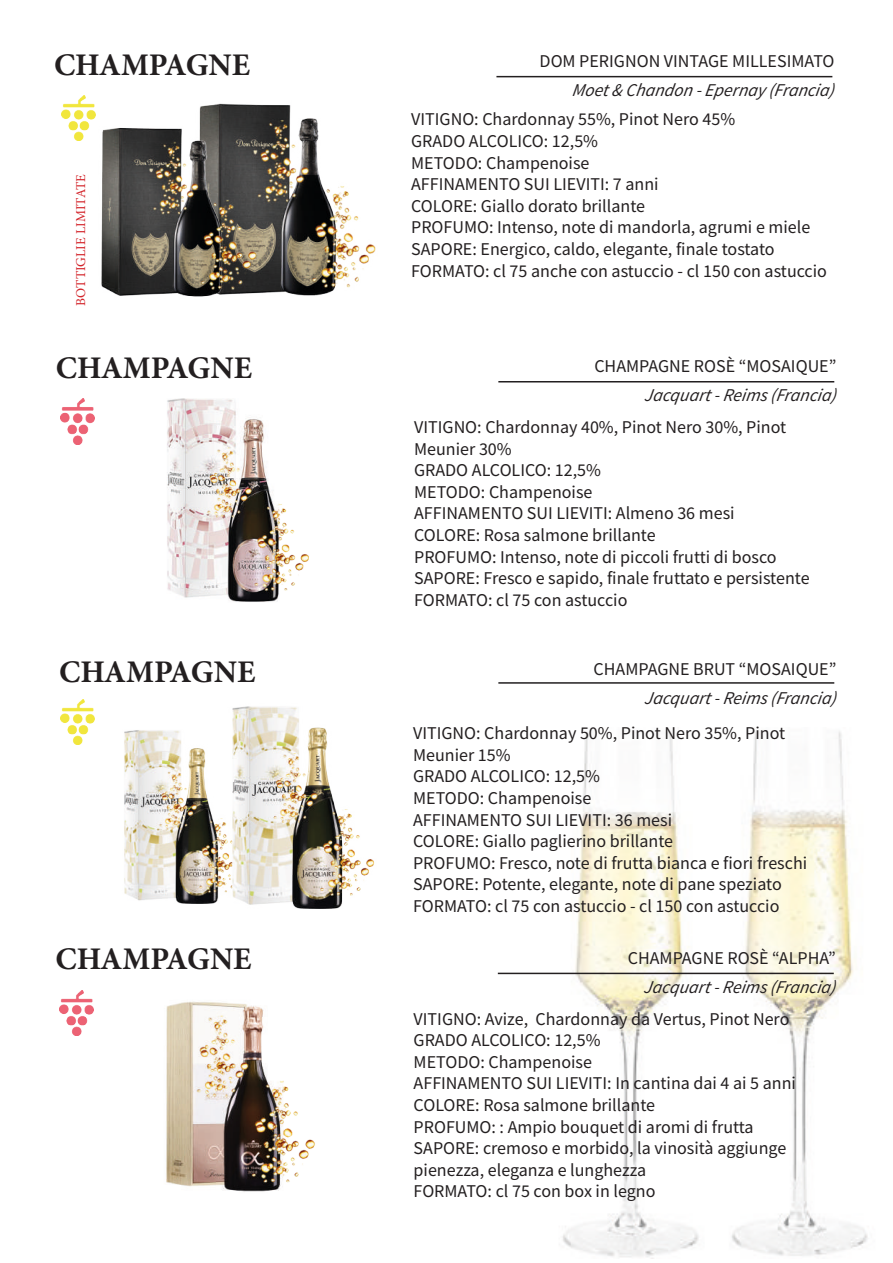
<style>
.page{position:relative;width:893px;height:1263px;background:#fff}
.page>*{position:absolute;margin:0;border:0;box-sizing:border-box;transform-origin:0 0}
.t1{font:700 31.5px "Minion Pro";color:#231f20}
.t2{font:18px/21.6px "Source Sans Pro";color:#231f20}
.t3{font:italic 18px "Source Sans Pro";letter-spacing:-.02em;color:#231f20}
.t4{font:13.5px "Minion Pro";color:#d3242a}
</style>
<div class="page">
<img style="left:497px;top:731px;width:371px;height:526px">
<img style="left:60px;top:699px;width:34px;height:46px">
<hr style="left:498px;top:682px;width:336px;height:2px;background:#231f20">
<img style="left:124px;top:730px;width:71px;height:173px">
<img style="left:195px;top:706px;width:180px;height:202px">
<img style="left:60px;top:399px;width:34px;height:45px">
<hr style="left:498px;top:381px;width:336px;height:1px;background:#231f20">
<img style="left:167px;top:399px;width:142px;height:203px">
<img style="left:62px;top:95px;width:34px;height:46px">
<hr style="left:496px;top:76px;width:336px;height:1px;background:#231f20">
<img style="left:199px;top:103px;width:177px;height:193px">
<img style="left:101px;top:121px;width:157px;height:176px">
<img style="left:60px;top:990px;width:34px;height:46px">
<hr style="left:498px;top:973px;width:336px;height:1px;background:#231f20">
<img style="left:166px;top:1001px;width:149px;height:191px">
<h1 class="t1" style="left:54px;top:43px;width:198px">CHAMPAGNE</h1>
<p class="t2" style="left:540px;top:50px;width:296px">DOM PERIGNON VINTAGE MILLESIMATO</p>
<p class="t3" style="left:572px;top:79px;width:264px">Moet&amp; Chandon -Ep ernay (Francia)</p>
<p class="t2" style="left:411px;top:108px;width:417px">VITIGNO: Chardonnay 55%, Pinot Nero 45%<br>GRADO ALCOLICO: 12,5%<br>METODO: Champenoise<br>AFFINAMENTO SUI LIEVITI: 7 anni<br>COLORE: Giallo dorato brillante<br>PROFUMO: Intenso, note di mandorla, agrumi e miele SAPORE: Energico, caldo, elegante, finale tostato FORMATO: cl 75 anche con astuccio - cl 150 con astuccio</p>
<p class="t4" style="left:72px;top:306px;width:134px;rotate:-90deg">BOTTIGLIE LIMITATE</p>
<h1 class="t1" style="left:56px;top:345px;width:198px">CHAMPAGNE</h1>
<p class="t2" style="left:594px;top:355px;width:244px">CHAMPAGNE ROSÈ “MOSAIQUE”</p>
<p class="t3" style="left:644px;top:384px;width:193px">Jacquart-Reims (Francia)</p>
<p class="t2" style="left:414px;top:416px;width:397px">VITIGNO: Chardonnay 40%, Pinot Nero 30%, Pinot Meunier 30%<br>GRADO ALCOLICO: 12,5%<br>METODO: Champenoise<br>AFFINAMENTO SUI LIEVITI: Almeno 36 mesi<br>COLORE: Rosa salmone brillante<br>PROFUMO: Intenso, note di piccoli frutti di bosco SAPORE: Fresco e sapido, finale fruttato e persistente FORMATO: cl 75 con astuccio</p>
<h1 class="t1" style="left:59px;top:650px;width:198px">CHAMPAGNE</h1>
<p class="t2" style="left:593px;top:658px;width:244px">CHAMPAGNE BRUT “MOSAIQUE”</p>
<p class="t3" style="left:644px;top:687px;width:193px">Jacquart-Reims (Francia)</p>
<p class="t2" style="left:413px;top:722px;width:396px">VITIGNO: Chardonnay 50%, Pinot Nero 35%, Pinot Meunier 15%<br>GRADO ALCOLICO: 12,5%<br>METODO: Champenoise<br>AFFINAMENTO SUI LIEVITI: 36 mesi<br>COLORE: Giallo paglierino brillante<br>PROFUMO: Fresco, note di frutta bianca e fiori freschi SAPORE: Potente, elegante, note di pane speziato FORMATO: cl 75 con astuccio - cl 150 con astuccio</p>
<h1 class="t1" style="left:55px;top:937px;width:198px">CHAMPAGNE</h1>
<p class="t2" style="left:628px;top:947px;width:210px">CHAMPAGNE ROSÈ “ALPHA”</p>
<p class="t3" style="left:644px;top:976px;width:193px">Jacquart-Reims (Francia)</p>
<p class="t2" style="left:414px;top:1008px;width:384px">VITIGNO: Avize, Chardonnay da Vertus, Pinot Nero GRADO ALCOLICO: 12,5%<br>METODO: Champenoise<br>AFFINAMENTO SUI LIEVITI: In cantina dai 4 ai 5 anni COLORE: Rosa salmone brillante<br>PROFUMO: : Ampio bouquet di aromi di frutta SAPORE: cremoso e morbido, la vinosità aggiunge pienezza, eleganza e lunghezza<br>FORMATO: cl 75 con box in legno</p>
</div>
